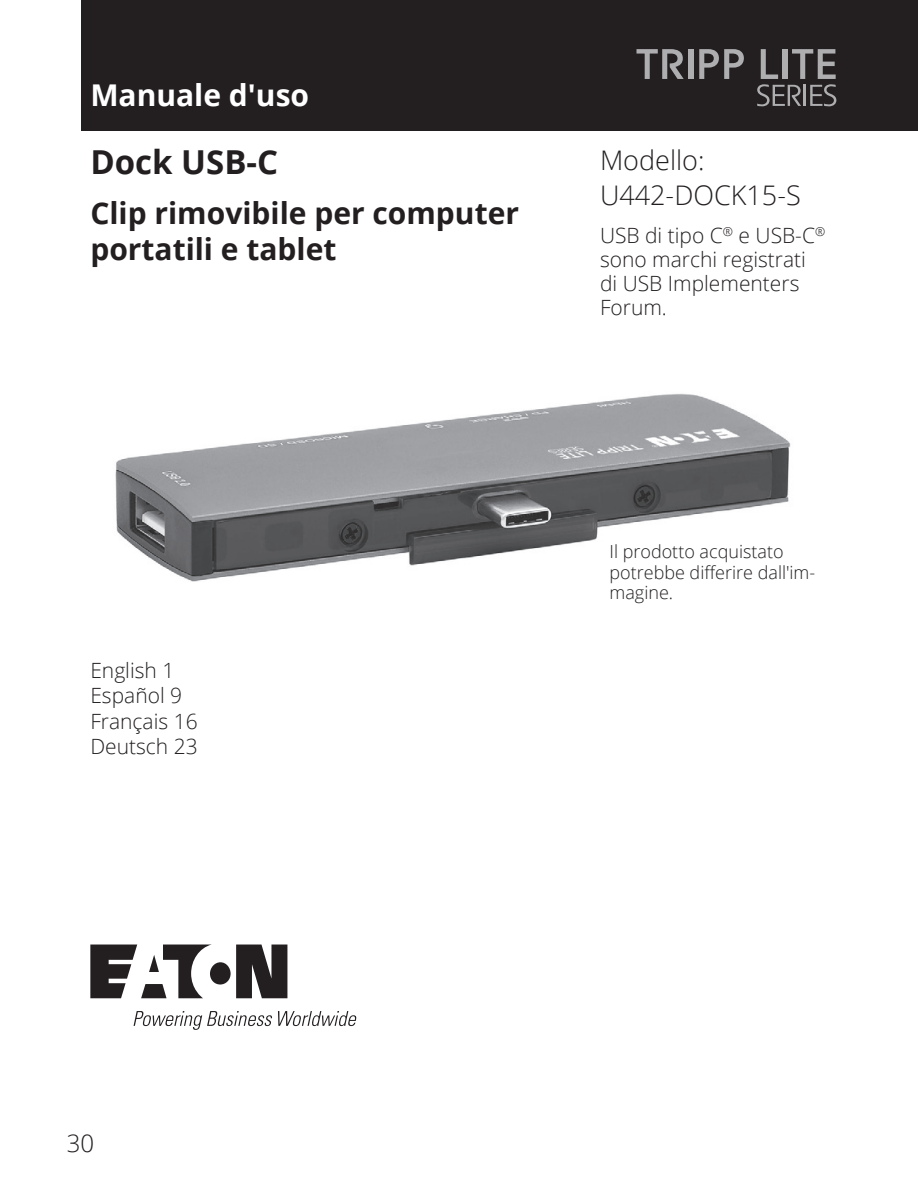
<style>
.page{position:relative;width:918px;height:1188px;background:#fff}
.page>*{position:absolute;margin:0;border:0;box-sizing:border-box;transform-origin:0 0}
.t1{font:700 33px "Open Sans";color:#231f20}
.t2{font:700 30px/36px "Open Sans";color:#231f20}
.t3{font:700 30px "Open Sans";color:#fff}
.t4{font:300 27px/35.4px "Open Sans";color:#231f20}
.t5{font:300 24px "Open Sans";color:#231f20}
.t6{font:300 21px/25.2px "Open Sans";color:#231f20}
.t7{font:300 18px/20.7px "Open Sans";color:#231f20}
</style>
<div class="page">
<img style="left:115px;top:393px;width:676px;height:189px">
<div style="left:81px;top:0;width:837px;height:131px;background:#231f20"></div>
<svg style="left:637px;top:49px;width:47px;height:30px"></svg>
<div style="left:688px;top:49px;width:5px;height:30px;background:#aeaeb0"></div>
<svg style="left:699px;top:49px;width:45px;height:30px"></svg>
<svg style="left:757px;top:49px;width:79px;height:57px"></svg>
<svg style="left:90px;top:945px;width:197px;height:53px"></svg>
<svg style="left:134px;top:1011px;width:138px;height:19px"></svg>
<svg style="left:278px;top:1011px;width:79px;height:15px"></svg>
<h2 class="t3" style="left:90px;top:74px;width:220px">Manuale d'uso</h2>
<h1 class="t1" style="left:90px;top:139px;width:189px">Dock USB-C</h1>
<h2 class="t2" style="left:90px;top:194px;width:430px">Clip rimovibile per computer portatili e tablet</h2>
<p class="t4" style="left:600px;top:141px;width:202px">Modello:<br>U442-DOCK15-S</p>
<p class="t6" style="left:600px;top:222px;width:227px;line-height:24px">USB di tipo C<sup>®</sup> e USB-C<sup>® </sup>sono marchi registrati di USB Implementers<br>Forum.</p>
<p class="t6" style="left:90px;top:657px;width:109px">English 1<br>Español 9<br>Français 16<br>Deutsch 23</p>
<p class="t7" style="left:610px;top:541px;width:207px">Il prodotto acquistato potrebbe differire dall'im&shy;magine.</p>
<p class="t5" style="left:67px;top:1127px;width:29px">30</p>
</div>
